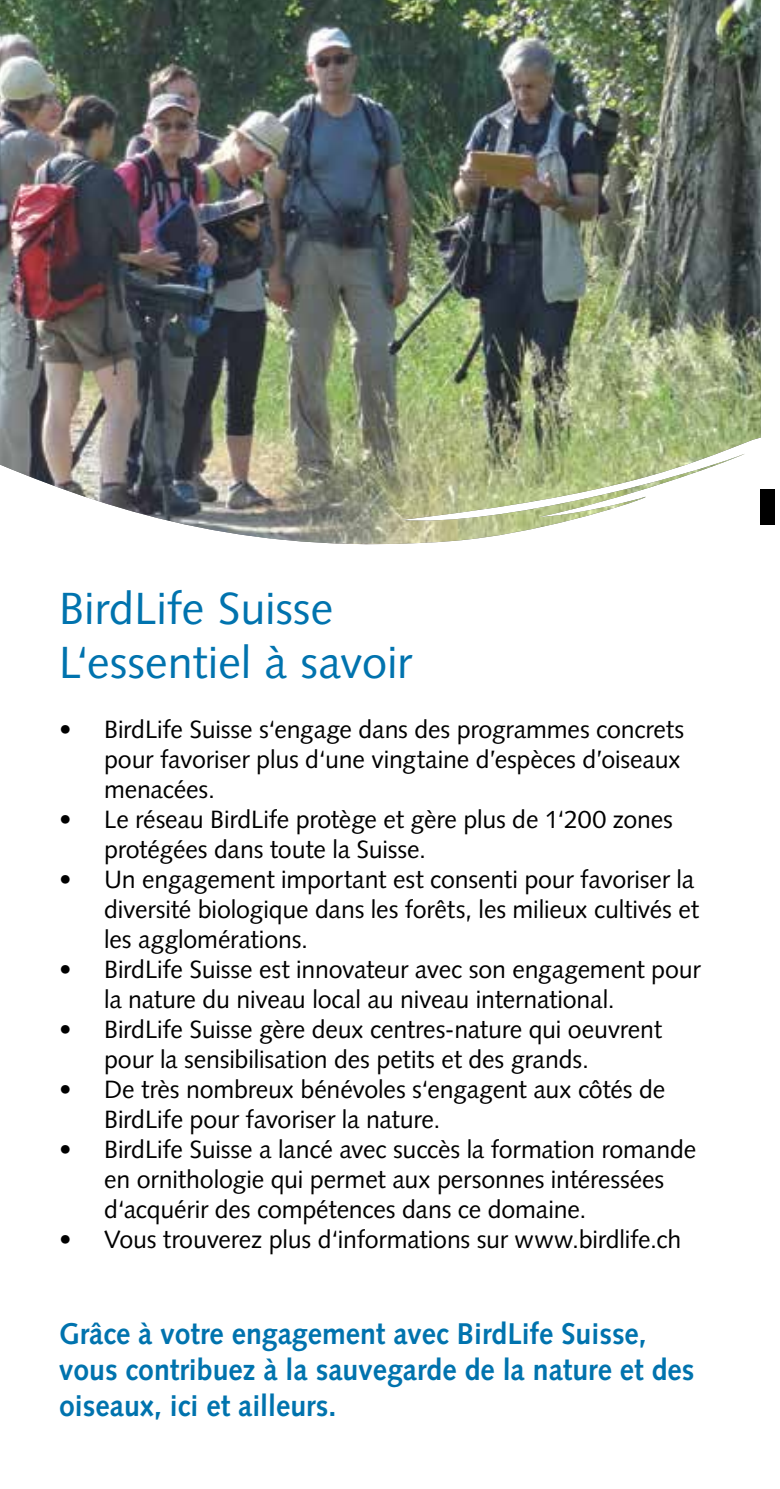
<style>
.page{position:relative;width:780px;height:1489px;background:#fff}
.page>*{position:absolute;margin:0;border:0;box-sizing:border-box;transform-origin:0 0}
.t1{font:45px/54px "Syntax LT";color:#0073ae}
.t2{font:700 30px/36px "Syntax LT";color:#0073ae;scale:.95 1}
.t3{font:25px/30px "Syntax LT";letter-spacing:-.01em;color:#000}
</style>
<div class="page">
<div style="left:760px;top:489px;width:15px;height:35px;background:#000"></div>
<img style="left:0;top:0;width:760px;height:545px">
<h1 class="t1" style="left:59px;top:581px;width:354px">BirdLife Suisse<br>L‘essentiel à savoir</h1>
<p class="t3" style="left:104px;top:714px;width:581px;text-indent:-45px">• BirdLife Suisse s‘engage dans des programmes concrets pour favoriser plus d‘une vingtaine d’espèces d’oiseaux menacées.</p>
<p class="t3" style="left:104px;top:804px;width:570px;text-indent:-45px">• Le réseau BirdLife protège et gère plus de 1‘200 zones protégées dans toute la Suisse.</p>
<p class="t3" style="left:104px;top:864px;width:596px;text-indent:-45px">• Un engagement important est consenti pour favoriser la diversité biologique dans les forêts, les milieux cultivés et les agglomérations.</p>
<p class="t3" style="left:104px;top:954px;width:598px;text-indent:-45px">• BirdLife Suisse est innovateur avec son engagement pour la nature du niveau local au niveau international.</p>
<p class="t3" style="left:104px;top:1014px;width:559px;text-indent:-45px">• BirdLife Suisse gère deux centres-nature qui oeuvrent pour la sensibilisation des petits et des grands.</p>
<p class="t3" style="left:104px;top:1074px;width:562px;text-indent:-45px">• De très nombreux bénévoles s‘engagent aux côtés de<br>BirdLife pour favoriser la nature.</p>
<p class="t3" style="left:104px;top:1134px;width:593px;text-indent:-45px">• BirdLife Suisse a lancé avec succès la formation romande en ornithologie qui permet aux personnes intéressées d‘acquérir des compétences dans ce domaine.</p>
<p class="t3" style="left:59px;top:1224px;width:624px">• Vous trouverez plus d‘informations sur www.birdlife.ch</p>
<p class="t2" style="left:59px;top:1315px;width:670px">Grâce à votre engagement avec BirdLife Suisse, vous contribuez à la sauvegarde de la nature et des oiseaux, ici et ailleurs.</p>
</div>
